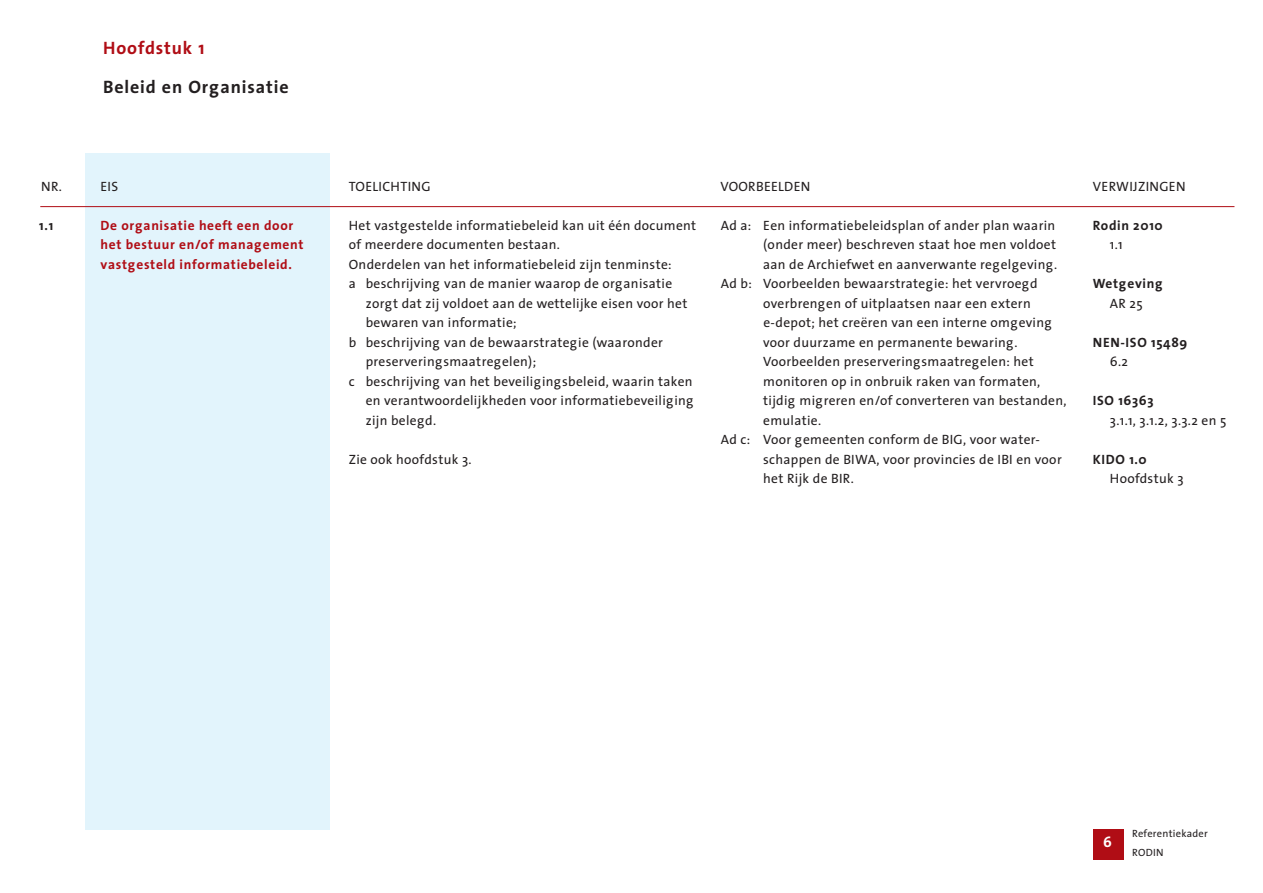
<style>
.page{position:relative;width:1263px;height:893px;background:#fff}
.page>*{position:absolute;margin:0;border:0;box-sizing:border-box;transform-origin:0 0}
.t1{font:700 18px "Thesis Sans";letter-spacing:.05em;color:#231f20}
.t2{font:700 18px "Thesis Sans";letter-spacing:.05em;color:#b00d15}
.t3{font:700 15px "Thesis Sans";color:#fff}
.t4{font:13.5px/19.5px "Thesis Sans";letter-spacing:.025em;color:#231f20}
.t5{font:700 13.5px/19.5px "Thesis Sans";letter-spacing:.05em;color:#b00d15}
.t6{font:700 13.5px "Thesis Sans";letter-spacing:.05em;color:#231f20}
.t7{font:10.5px/19.5px "Thesis Sans";letter-spacing:.025em;color:#231f20}
</style>
<div class="page">
<div style="left:85px;top:153px;width:244px;height:676px;background:#e2f4fc"></div>
<hr style="left:40px;top:206px;width:1194px;height:1px;background:#b00d15">
<div style="left:1093px;top:829px;width:31px;height:31px;background:#b00d15"></div>
<h1 class="t2" style="left:103px;top:41px;width:103px">Hoofdstuk 1</h1>
<h1 class="t1" style="left:103px;top:80px;width:187px">Beleid en Organisatie</h1>
<p class="t4" style="left:41px;top:178px;width:22px">NR.</p>
<p class="t4" style="left:101px;top:178px;width:19px">EIS</p>
<p class="t4" style="left:349px;top:178px;width:83px">TOELICHTING</p>
<p class="t4" style="left:720px;top:178px;width:92px">VOORBEELDEN</p>
<p class="t4" style="left:1093px;top:178px;width:94px">VERWIJZINGEN</p>
<p class="t6" style="left:39px;top:220px;width:15px">1.1</p>
<p class="t5" style="left:101px;top:217px;width:205px">De organisatie heeft een door het bestuur en/of management vastgesteld informatiebeleid.</p>
<p class="t4" style="left:349px;top:217px;width:349px">Het vastgestelde informatiebeleid kan uit één document of meerdere documenten bestaan.<br>Onderdelen van het informatiebeleid zijn tenminste:<br>a beschrijving van de manier waarop de organisatie</p>
<p class="t4" style="left:366px;top:295px;width:323px">zorgt dat zij voldoet aan de wettelijke eisen voor het</p>
<p class="t4" style="left:366px;top:314px;width:152px">bewaren van informatie;</p>
<p class="t4" style="left:349px;top:334px;width:316px">b beschrijving van de bewaarstrategie (waaronder</p>
<p class="t4" style="left:366px;top:353px;width:172px">preserveringsmaatregelen);</p>
<p class="t4" style="left:349px;top:373px;width:345px">c beschrijving van het beveiligingsbeleid, waarin taken</p>
<p class="t4" style="left:366px;top:392px;width:330px">en verantwoordelijkheden voor informatiebeveiliging</p>
<p class="t4" style="left:366px;top:412px;width:72px">zijn belegd.</p>
<p class="t4" style="left:349px;top:451px;width:124px">Zie ook hoofdstuk 3.</p>
<p class="t4" style="left:721px;top:217px;width:336px">Ad a: Een informatiebeleidsplan of ander plan waarin</p>
<p class="t4" style="left:763px;top:236px;width:294px">(onder meer) beschreven staat hoe men voldoet</p>
<p class="t4" style="left:763px;top:256px;width:295px">aan de Archiefwet en aanverwante regelgeving.</p>
<p class="t4" style="left:721px;top:275px;width:318px">Ad b: Voorbeelden bewaarstrategie: het vervroegd</p>
<p class="t4" style="left:763px;top:295px;width:269px">overbrengen of uitplaatsen naar een extern</p>
<p class="t4" style="left:763px;top:314px;width:291px">e-depot; het creëren van een interne omgeving</p>
<p class="t4" style="left:763px;top:334px;width:256px">voor duurzame en permanente bewaring.</p>
<p class="t4" style="left:763px;top:353px;width:272px">Voorbeelden preserveringsmaatregelen: het</p>
<p class="t4" style="left:763px;top:373px;width:279px">monitoren op in onbruik raken van formaten,</p>
<p class="t4" style="left:763px;top:392px;width:305px">tijdig migreren en/of converteren van bestanden,</p>
<p class="t4" style="left:763px;top:412px;width:60px">emulatie.</p>
<p class="t4" style="left:721px;top:431px;width:321px">Ad c: Voor gemeenten conform de BIG, voor water-</p>
<p class="t4" style="left:763px;top:451px;width:300px">schappen de BIWA, voor provincies de IBI en voor</p>
<p class="t4" style="left:763px;top:470px;width:92px">het Rijk de BIR.</p>
<p class="t6" style="left:1093px;top:220px;width:71px">Rodin 2010</p>
<p class="t4" style="left:1110px;top:236px;width:14px">1.1</p>
<p class="t6" style="left:1093px;top:278px;width:72px">Wetgeving</p>
<p class="t4" style="left:1110px;top:295px;width:34px">AR 25</p>
<p class="t6" style="left:1093px;top:337px;width:96px">NEN-ISO 15489</p>
<p class="t4" style="left:1110px;top:353px;width:20px">6.2</p>
<p class="t6" style="left:1093px;top:395px;width:62px">ISO 16363</p>
<p class="t4" style="left:1110px;top:412px;width:118px">3.1.1, 3.1.2, 3.3.2 en 5</p>
<p class="t6" style="left:1093px;top:454px;width:55px">KIDO 1.0</p>
<p class="t4" style="left:1110px;top:470px;width:75px">Hoofdstuk 3</p>
<p class="t3" style="left:1103px;top:836px;width:10px">6</p>
<p class="t7" style="left:1132px;top:825px;width:77px">Referentiekader<br>RODIN</p>
</div>
